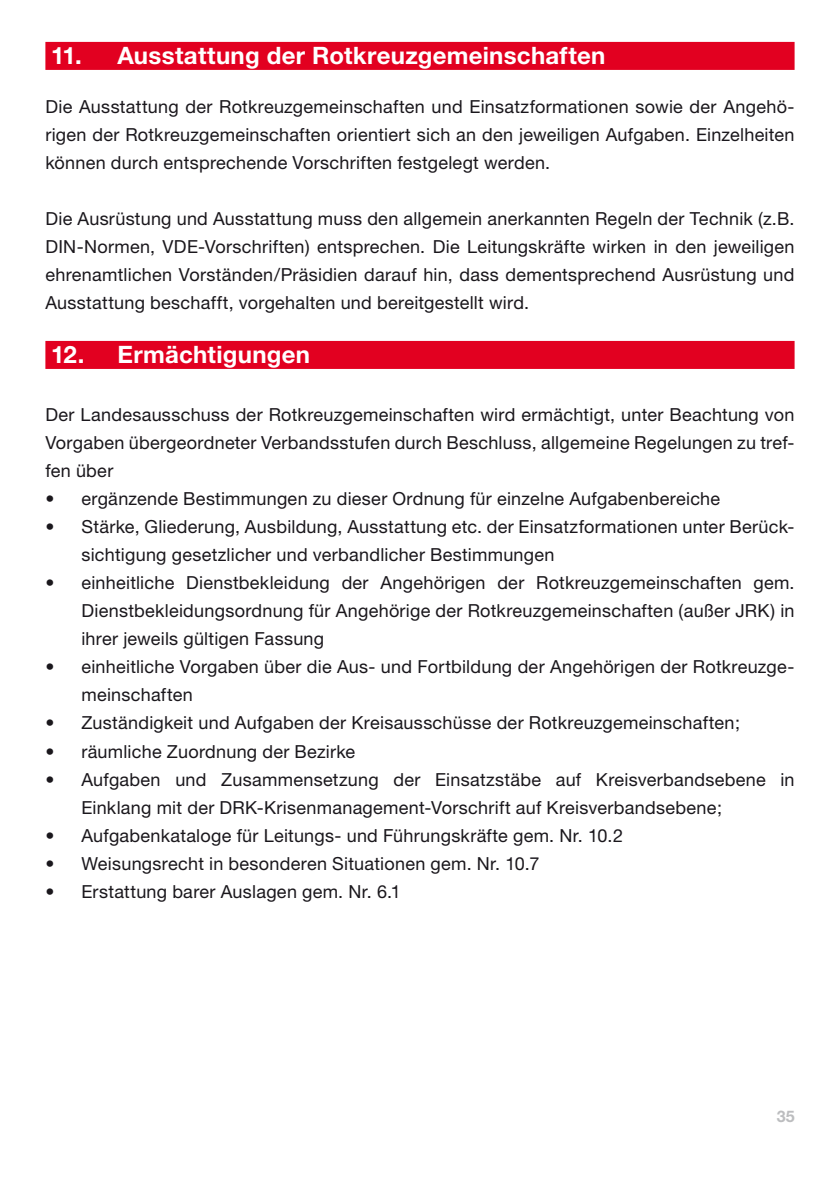
<style>
.page{position:relative;width:840px;height:1191px;background:#fff}
.page>*{position:absolute;margin:0;border:0;box-sizing:border-box;transform-origin:0 0}
.t1{font:700 24px "Helvetica Neue";letter-spacing:.01em;color:#fff}
.t2{font:18px/28px "Helvetica Neue";letter-spacing:.015em;color:#1a171c;text-align:justify}
.t3{font:700 16px "Helvetica Neue";color:#bcbdbf}
</style>
<div class="page">
<div style="left:45px;top:42px;width:749px;height:28px;background:#e20020"></div>
<div style="left:45px;top:341px;width:749px;height:28px;background:#e20020"></div>
<h1 class="t1" style="left:51px;top:41px;width:555px">11. Ausstattung der Rotkreuzgemeinschaften</h1>
<p class="t2" style="left:45px;top:92px;width:750px">Die Ausstattung der Rotkreuzgemeinschaften und Einsatzformationen sowie der Angehö&shy;rigen der Rotkreuzgemeinschaften orientiert sich an den jeweiligen Aufgaben. Einzelheiten können durch entsprechende Vorschriften festgelegt werden.</p>
<p class="t2" style="left:45px;top:205px;width:750px">Die Ausrüstung und Ausstattung muss den allgemein anerkannten Regeln der Technik (z.B.<br>DIN-Normen, VDE-Vorschriften) entsprechen. Die Leitungskräfte wirken in den jeweiligen ehrenamtlichen Vorständen/Präsidien darauf hin, dass dementsprechend Ausrüstung und Ausstattung beschafft, vorgehalten und bereitgestellt wird.</p>
<h1 class="t1" style="left:51px;top:340px;width:260px">12. Ermächtigungen</h1>
<p class="t2" style="left:45px;top:400px;width:750px">Der Landesausschuss der Rotkreuzgemeinschaften wird ermächtigt, unter Beachtung von Vorgaben übergeordneter Verbandsstufen durch Beschluss, allgemeine Regelungen zu tref&shy;fen über</p>
<p class="t2" style="left:45px;top:485px;width:676px">• ergänzende Bestimmungen zu dieser Ordnung für einzelne Aufgabenbereiche</p>
<p class="t2" style="left:81px;top:513px;width:714px;text-indent:-36px">• Stärke, Gliederung, Ausbildung, Ausstattung etc. der Einsatzformationen unter Berück&shy;sichtigung gesetzlicher und verbandlicher Bestimmungen</p>
<p class="t2" style="left:81px;top:569px;width:714px;text-indent:-36px">• einheitliche Dienstbekleidung der Angehörigen der Rotkreuzgemeinschaften gem.<br>Dienstbekleidungsordnung für Angehörige der Rotkreuzgemeinschaften (außer JRK) in ihrer jeweils gültigen Fassung</p>
<p class="t2" style="left:81px;top:653px;width:714px;text-indent:-36px">• einheitliche Vorgaben über die Aus- und Fortbildung der Angehörigen der Rotkreuzge&shy;meinschaften</p>
<p class="t2" style="left:45px;top:709px;width:695px">• Zuständigkeit und Aufgaben der Kreisausschüsse der Rotkreuzgemeinschaften;</p>
<p class="t2" style="left:45px;top:737px;width:311px">• räumliche Zuordnung der Bezirke</p>
<p class="t2" style="left:81px;top:765px;width:714px;text-indent:-36px">• Aufgaben und Zusammensetzung der Einsatzstäbe auf Kreisverbandsebene in<br>Einklang mit der DRK-Krisenmanagement-Vorschrift auf Kreisverbandsebene;</p>
<p class="t2" style="left:45px;top:821px;width:578px">• Aufgabenkataloge für Leitungs- und Führungskräfte gem. Nr. 10.2</p>
<p class="t2" style="left:45px;top:849px;width:495px">• Weisungsrecht in besonderen Situationen gem. Nr. 10.7</p>
<p class="t2" style="left:45px;top:877px;width:356px">• Erstattung barer Auslagen gem. Nr. 6.1</p>
<p class="t3" style="left:776px;top:1106px;width:19px">35</p>
</div>
